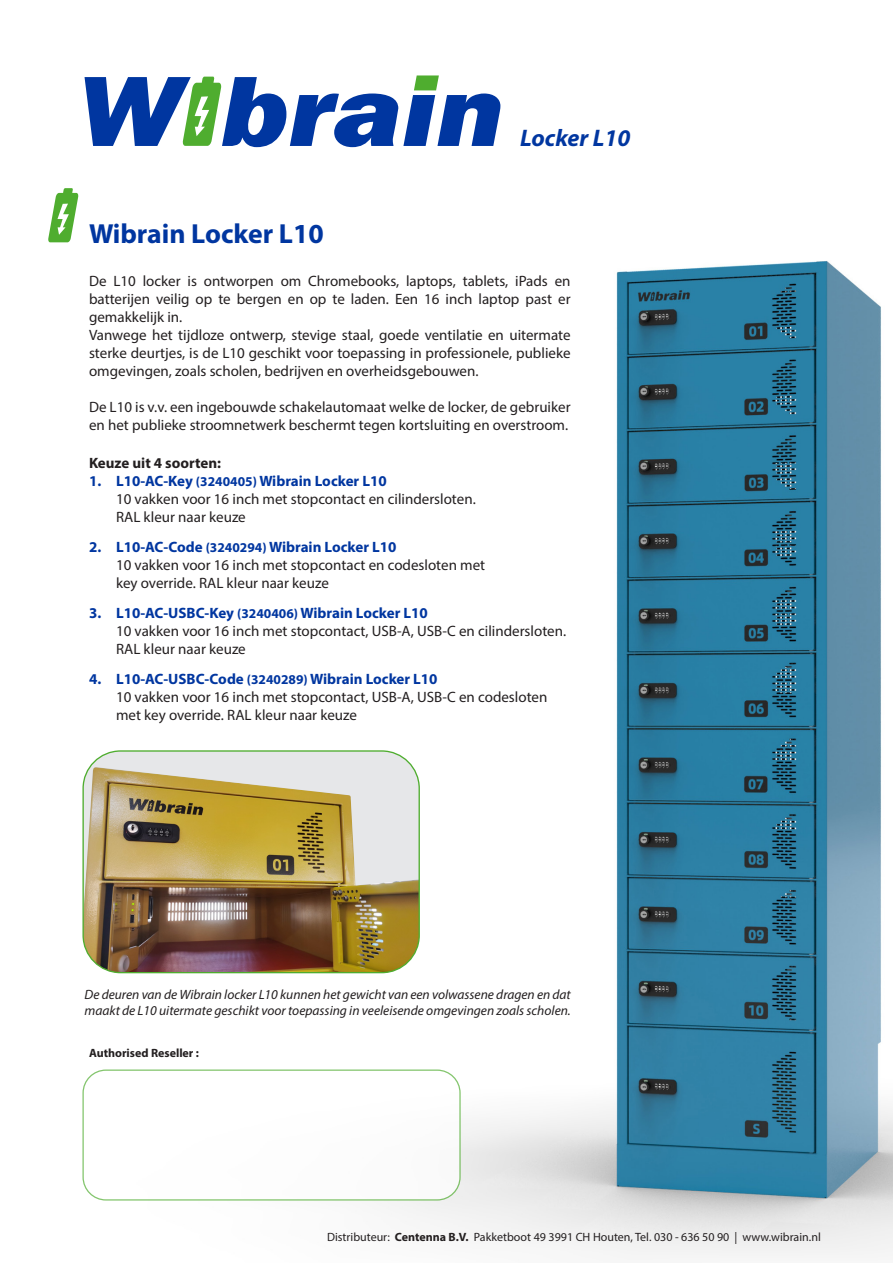
<style>
.page{position:relative;width:893px;height:1263px;background:#fff}
.page>*{position:absolute;margin:0;border:0;box-sizing:border-box;transform-origin:0 0}
.Kop_titel{font:700 27.6px "Myriad Pro";color:#0036a0}
.Platte_tekst{font:italic 700 24px "Myriad Pro";color:#0036a0}
.Platte_tekst-2{font:15px/18px "Myriad Pro";color:#231f20}
.Platte_tekst-3{font:700 15px "Myriad Pro";color:#231f20}
.Platte_tekst-4{font:italic 13.5px/16.2px "Myriad Pro";color:#231f20}
.Platte_tekst-5{font:12px "Myriad Pro";color:#231f20}
.Platte_tekst-6{font:700 12px "Myriad Pro";color:#231f20}
.s1{font-weight:700;color:#0036a0}
.s2{font-weight:700;font-size:13.5px;color:#0036a0}
.s3{font-weight:700}
</style>
<div class="page">
<img style="left:84px;top:261px;width:809px;height:995px">
<div style="left:83px;top:751px;width:336px;height:222px;background:#e6e7e9;border-radius:37px"></div>
<img style="left:84px;top:767px;width:335px;height:206px">
<div style="left:82px;top:750px;width:338px;height:223px;border:1px solid #4fad2f;border-radius:37px"></div>
<svg style="left:85px;top:75px;width:415px;height:72px"></svg>
<svg style="left:48px;top:188px;width:31px;height:55px"></svg>
<div style="left:83px;top:1070px;width:377px;height:130px;background:#fff;border-radius:23px"></div>
<div style="left:82px;top:1069px;width:379px;height:131px;border:1px solid #4fad2f;border-radius:23px"></div>
<p class="Kop_titel" style="left:89px;top:216px;width:236px">Wibrain Locker L10</p>
<p class="Platte_tekst" style="left:520px;top:123px;width:112px">Locker L10</p>
<p class="Platte_tekst-2" style="left:89px;top:272px;width:483px;text-align:justify">De L10 locker is ontworpen om Chromebooks, laptops, tablets, iPads en batterijen veilig op te bergen en op te laden. Een 16 inch laptop past er gemakkelijk in.</p>
<p class="Platte_tekst-2" style="left:89px;top:326px;width:483px;text-align:justify">Vanwege het tijdloze ontwerp, stevige staal, goede ventilatie en uitermate sterke deurtjes, is de L10 geschikt voor toepassing in professionele, publieke omgevingen, zoals scholen, bedrijven en overheidsgebouwen.</p>
<p class="Platte_tekst-2" style="left:89px;top:398px;width:483px">De L10 is v.v. een ingebouwde schakelautomaat welke de locker, de gebruiker en het publieke stroomnetwerk beschermt tegen kortsluiting en overstroom.</p>
<p class="Platte_tekst-3" style="left:89px;top:454px;width:134px">Keuze uit 4 soorten:</p>
<p class="Platte_tekst-2" style="left:116px;top:472px;width:361px;text-indent:-27px"><span class="s1">1. L10-AC-Key</span> <span class="s2">(3240405)</span> <span class="s1">Wibrain Locker L10<br></span>10 vakken voor 16 inch met stopcontact en cilindersloten.<br>RAL kleur naar keuze</p>
<p class="Platte_tekst-2" style="left:116px;top:538px;width:371px;text-indent:-27px"><span class="s1">2. L10-AC-Code</span> <span class="s2">(3240294)</span> <span class="s1">Wibrain Locker L10<br></span>10 vakken voor 16 inch met stopcontact en codesloten met key override. RAL kleur naar keuze</p>
<p class="Platte_tekst-2" style="left:116px;top:604px;width:452px;text-indent:-27px"><span class="s1">3. L10-AC-USBC-Key</span> <span class="s2">(3240406)</span> <span class="s1">Wibrain Locker L10<br></span>10 vakken voor 16 inch met stopcontact, USB-A, USB-C en cilindersloten.<br>RAL kleur naar keuze</p>
<p class="Platte_tekst-2" style="left:116px;top:670px;width:433px;text-indent:-27px"><span class="s1">4. L10-AC-USBC-Code</span> <span class="s2">(3240289)</span> <span class="s1">Wibrain Locker L10<br></span>10 vakken voor 16 inch met stopcontact, USB-A, USB-C en codesloten met key override. RAL kleur naar keuze</p>
<p class="Platte_tekst-4" style="left:85px;top:986px;width:488px">De deuren van de Wibrain locker L10 kunnen het gewicht van een volwassene dragen en dat maakt de L10 uitermate geschikt voor toepassing in veeleisende omgevingen zoals scholen.</p>
<p class="Platte_tekst-6" style="left:89px;top:1045px;width:112px">Authorised Reseller :</p>
<p class="Platte_tekst-5" style="left:327px;top:1229px;width:495px">Distributeur: <span class="s3">Centenna B.V.</span> Pakketboot 49 3991 CH Houten, Tel. 030 - 636 50 90 | www.wibrain.nl</p>
</div>
